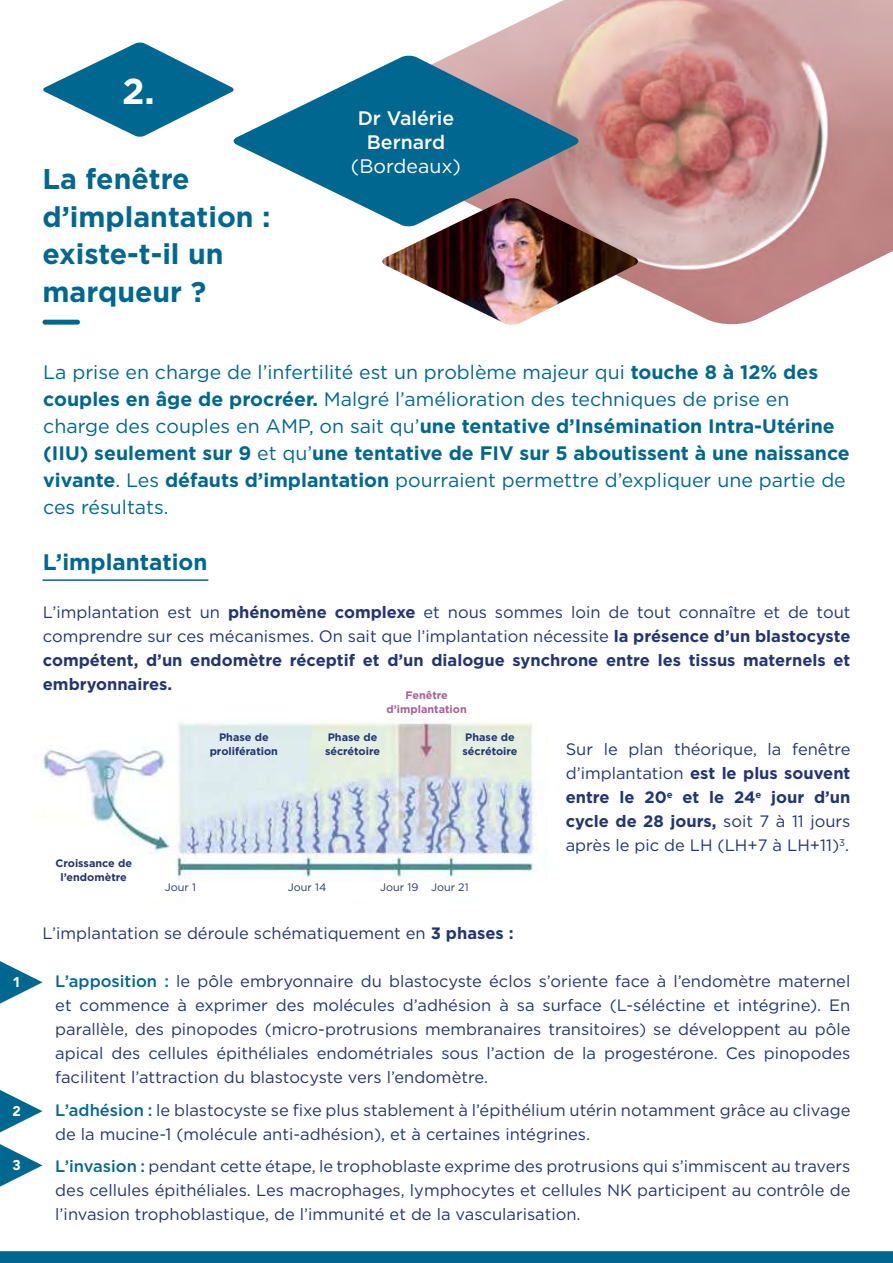
<style>
.page{position:relative;width:893px;height:1263px;background:#fff}
.page>*{position:absolute;margin:0;border:0;box-sizing:border-box;transform-origin:0 0}
.t1{font:700 36px "Gotham";color:#fff}
.t2{font:700 28.5px/37.5px "Gotham";color:#006790}
.t3{font:700 22.5px "Gotham";color:#006790}
.t4{font:19.5px/27px "Gotham";color:#006790}
.t5{font:500 19.5px/24px "Gotham";color:#fff;text-align:center}
.t6{font:19.5px "Gotham";color:#fff}
.t7{font:16.5px/24px "Gotham";color:#223571;text-align:justify}
.t8{font:700 16.5px/24px "Gotham";color:#223571;text-align:justify}
.t9{font:900 14.1px "Avenir LT Pro";color:#fff}
.t10{font:700 10.8px/14px "Gotham";color:#223571;text-align:center}
.t11{font:10.8px "Gotham";color:#223571}
.t12{font:700 10.8px/14px "Gotham";color:#ab608f;text-align:center}
.s1{font-weight:700}
.s2{font-weight:400}
.s3{font-weight:500;color:#006790}
</style>
<div class="page">
<svg style="left:0;top:1251px;width:893px;height:12px;background:#046991"></svg>
<svg style="left:43px;top:42px;width:190px;height:95px"></svg>
<div style="left:43px;top:320px;width:37px;height:5px;background:#006790;border-radius:2px"></div>
<img style="left:451px;top:0;width:442px;height:325px">
<svg style="left:233px;top:55px;width:346px;height:160px;fill:#006790"></svg>
<hr style="left:43px;top:579px;width:165px;height:2px;background:#006790">
<img style="left:381px;top:198px;width:258px;height:127px">
<svg style="left:0;top:1090px;width:43px;height:42px"></svg>
<svg style="left:0;top:961px;width:43px;height:42px"></svg>
<svg style="left:0;top:1144px;width:43px;height:43px"></svg>
<img style="left:41px;top:719px;width:505px;height:162px">
<p class="t9" style="left:13px;top:973px;width:10px">1</p>
<p class="t9" style="left:13px;top:1102px;width:10px">2</p>
<p class="t9" style="left:13px;top:1157px;width:10px">3</p>
<h1 class="t1" style="left:122px;top:67px;width:34px">2.</h1>
<h2 class="t2" style="left:43px;top:160px;width:230px">La fenêtre d’implantation : existe-t-il un marqueur ?</h2>
<p class="t5" style="left:358px;top:106px;width:98px">Dr Valérie<br>Bernard</p>
<p class="t6" style="left:351px;top:153px;width:112px">(Bordeaux)</p>
<p class="t4" style="left:43px;top:358px;width:808px">La prise en charge de l’infertilité est un problème majeur qui <span class="s1">touche 8 à 12% des couples en âge de procréer.</span> Malgré l’amélioration des techniques de prise en charge des couples en AMP, on sait qu’<span class="s1">une tentative d’Insémination Intra-Utérine (IIU) seulement sur 9</span> et qu’<span class="s1">une tentative de FIV sur 5 aboutissent à une naissance vivante</span>. Les <span class="s1">défauts d’implantation</span> pourraient permettre d’expliquer une partie de ces résultats.</p>
<h3 class="t3" style="left:43px;top:547px;width:166px">L’implantation</h3>
<p class="t8" style="left:43px;top:600px;width:809px"><span class="s2">L’implantation est un</span> phénomène complexe <span class="s2">et nous sommes loin de tout connaître et de tout comprendre sur ces mécanismes. On sait que l’implantation nécessite</span> la présence d’un blastocyste compétent, d’un endomètre réceptif et d’un dialogue synchrone entre les tissus maternels et embryonnaires.</p>
<p class="t12" style="left:387px;top:688px;width:82px">Fenêtre d’implantation</p>
<p class="t10" style="left:210px;top:730px;width:70px">Phase de prolifération</p>
<p class="t10" style="left:325px;top:730px;width:57px;text-align:left">Phase de sécrétoire</p>
<p class="t10" style="left:462px;top:730px;width:57px;text-align:left">Phase de sécrétoire</p>
<p class="t10" style="left:55px;top:856px;width:78px">Croissance de l’endomètre</p>
<p class="t11" style="left:165px;top:880px;width:33px">Jour 1</p>
<p class="t11" style="left:288px;top:880px;width:40px">Jour 14</p>
<p class="t11" style="left:380px;top:880px;width:90px">Jour 19 Jour 21</p>
<p class="t7" style="left:566px;top:737px;width:286px">Sur le plan théorique, la fenêtre d’implantation <span class="s1">est le plus souvent entre le 20</span><sup>e</sup> <span class="s1">et le 24</span><sup>e</sup> <span class="s1">jour d’un cycle de 28 jours,</span> soit 7 à 11 jours après le pic de LH (LH+7 à LH+11)<sup>3</sup>.</p>
<p class="t7" style="left:43px;top:921px;width:473px">L’implantation se déroule schématiquement en <span class="s1">3 phases :</span></p>
<p class="t7" style="left:55px;top:969px;width:797px"><span class="s3">L’apposition :</span> le pôle embryonnaire du blastocyste éclos s’oriente face à l’endomètre maternel et commence à exprimer des molécules d’adhésion à sa surface (L-séléctine et intégrine). En parallèle, des pinopodes (micro-protrusions membranaires transitoires) se développent au pôle apical des cellules épithéliales endométriales sous l’action de la progestérone. Ces pinopodes facilitent l’attraction du blastocyste vers l’endomètre.</p>
<p class="t7" style="left:55px;top:1097px;width:797px"><span class="s3">L’adhésion :</span> le blastocyste se fixe plus stablement à l’épithélium utérin notamment grâce au clivage de la mucine-1 (molécule anti-adhésion), et à certaines intégrines.</p>
<p class="t7" style="left:55px;top:1154px;width:797px"><span class="s3">L’invasion :</span> pendant cette étape, le trophoblaste exprime des protrusions qui s’immiscent au travers des cellules épithéliales. Les macrophages, lymphocytes et cellules NK participent au contrôle de l’invasion trophoblastique, de l’immunité et de la vascularisation.</p>
</div>
